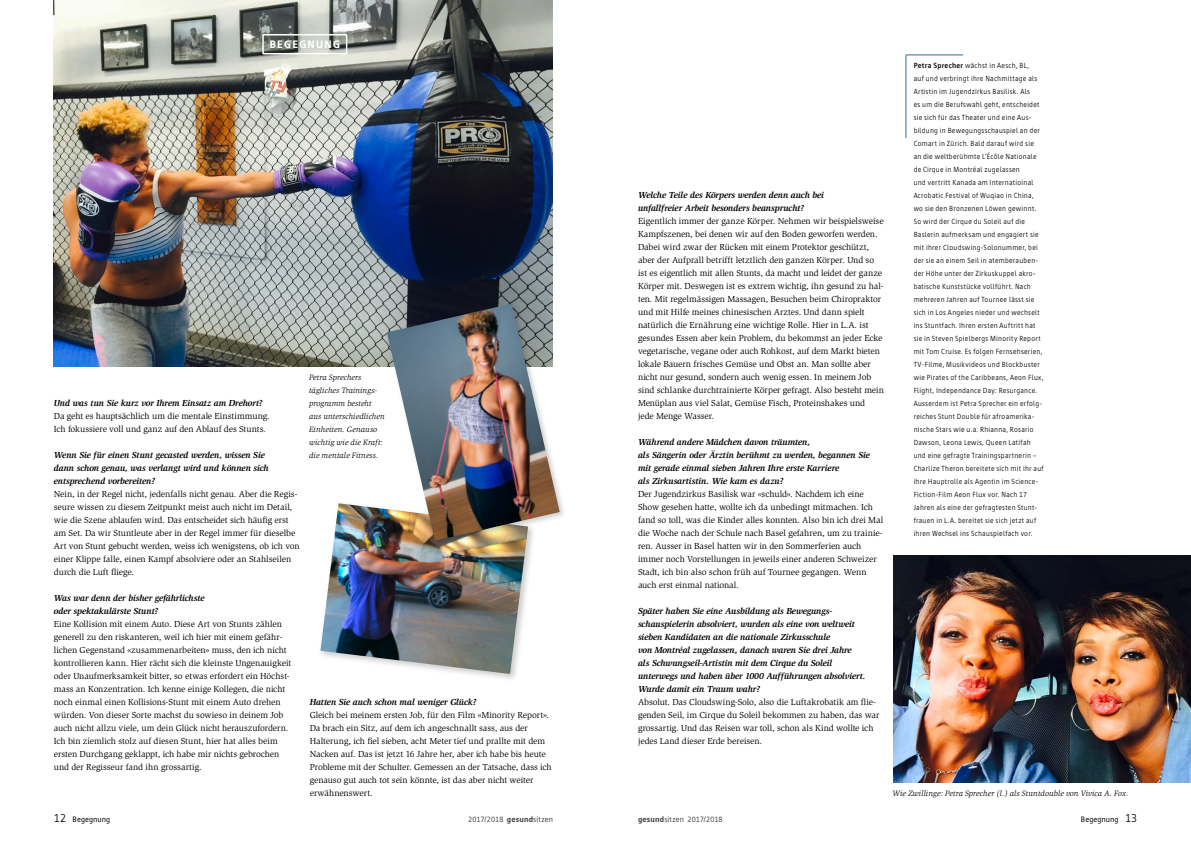
<style>
.page{position:relative;width:1191px;height:842px;background:#fff}
.page>*{position:absolute;margin:0;border:0;box-sizing:border-box;transform-origin:0 0}
.t1{font:800 11px "Cast";letter-spacing:.12em;color:#fff}
.t2{font:9px/13px "Slimbach";letter-spacing:-.01em;color:#000}
.t3{font:italic 700 9px/13px "Slimbach";letter-spacing:-.015em;color:#000}
.t4{font:italic 8px/13px "Slimbach";letter-spacing:.01em;color:#000}
.t5{font:8px "Cast";letter-spacing:.01em;color:#494948}
.t6{font:8px "Cast";letter-spacing:.02em;color:#000}
.t7{font:300 7.5px/13px "Cast";letter-spacing:.035em;color:#000}
.s1{font-weight:700}
.s2{font-weight:300;font-size:12px}
.s3{font-weight:800}
</style>
<div class="page">
<img style="left:54px;top:0;width:499px;height:367px">
<img style="left:893px;top:555px;width:298px;height:228px">
<svg style="left:905px;top:54px;width:58px;height:84px"></svg>
<div style="left:262px;top:34px;width:85px;height:20px;border:2px solid #fff"></div>
<img style="left:320px;top:503px;width:208px;height:171px">
<div style="left:384px;top:301px;width:183px;height:247px;background:#000;opacity:.2"></div>
<img style="left:387px;top:304px;width:173px;height:237px">
<p class="t1" style="left:270px;top:38px;width:72px">BEGEGNUNG</p>
<p class="t3" style="left:54px;top:396px;width:210px">Und was tun Sie kurz vor Ihrem Einsatz am Drehort?</p>
<p class="t2" style="left:54px;top:409px;width:217px">Da geht es hauptsächlich um die mentale Einstimmung.<br>Ich fokussiere voll und ganz auf den Ablauf des Stunts.</p>
<p class="t3" style="left:54px;top:448px;width:217px">Wenn Sie für einen Stunt gecasted werden, wissen Sie dann schon genau, was verlangt wird und können sich entsprechend vorbereiten?</p>
<p class="t2" style="left:54px;top:487px;width:247px">Nein, in der Regel nicht, jedenfalls nicht genau. Aber die Regis&shy;seure wissen zu diesem Zeitpunkt meist auch nicht im Detail, wie die Szene ablaufen wird. Das entscheidet sich häufig erst am Set. Da wir Stuntleute aber in der Regel immer für dieselbe Art von Stunt gebucht werden, weiss ich wenigstens, ob ich von einer Klippe falle, einen Kampf absolviere oder an Stahlseilen durch die Luft fliege.</p>
<p class="t3" style="left:54px;top:591px;width:152px">Was war denn der bisher gefährlichste oder spektakulärste Stunt?</p>
<p class="t2" style="left:54px;top:617px;width:239px">Eine Kollision mit einem Auto. Diese Art von Stunts zählen generell zu den riskanteren, weil ich hier mit einem gefähr&shy;lichen Gegenstand «zusammenarbeiten» muss, den ich nicht kontrollieren kann. Hier rächt sich die kleinste Ungenauigkeit oder Unaufmerksamkeit bitter, so etwas erfordert ein Höchst&shy;mass an Konzentration. Ich kenne einige Kollegen, die nicht noch einmal einen Kollisions-Stunt mit einem Auto drehen würden. Von dieser Sorte machst du sowieso in deinem Job auch nicht allzu viele, um dein Glück nicht herauszufordern.<br>Ich bin ziemlich stolz auf diesen Stunt, hier hat alles beim ersten Durchgang geklappt, ich habe mir nichts gebrochen und der Regisseur fand ihn grossartig.</p>
<p class="t4" style="left:309px;top:371px;width:77px">Petra Sprechers tägliches Trainings&shy;programm besteht aus unterschiedlichen<br>Einheiten. Genauso wichtig wie die Kraft: die mentale Fitness.</p>
<p class="t3" style="left:310px;top:695px;width:168px">Hatten Sie auch schon mal weniger Glück?</p>
<p class="t2" style="left:310px;top:708px;width:243px">Gleich bei meinem ersten Job, für den Film «Minority Report».<br>Da brach ein Sitz, auf dem ich angeschnallt sass, aus der Halterung, ich fiel sieben, acht Meter tief und prallte mit dem Nacken auf. Das ist jetzt 16 Jahre her, aber ich habe bis heute Probleme mit der Schulter. Gemessen an der Tatsache, dass ich genauso gut auch tot sein könnte, ist das aber nicht weiter erwähnenswert.</p>
<p class="t3" style="left:638px;top:188px;width:188px">Welche Teile des Körpers werden denn auch bei unfallfreier Arbeit besonders beansprucht?</p>
<p class="t2" style="left:638px;top:214px;width:247px">Eigentlich immer der ganze Körper. Nehmen wir beispielsweise Kampfszenen, bei denen wir auf den Boden geworfen werden.<br>Dabei wird zwar der Rücken mit einem Protektor geschützt, aber der Aufprall betrifft letztlich den ganzen Körper. Und so ist es eigentlich mit allen Stunts, da macht und leidet der ganze Körper mit. Deswegen ist es extrem wichtig, ihn gesund zu hal&shy;ten. Mit regelmässigen Massagen, Besuchen beim Chiropraktor und mit Hilfe meines chinesischen Arztes. Und dann spielt natürlich die Ernährung eine wichtige Rolle. Hier in L.A. ist gesundes Essen aber kein Problem, du bekommst an jeder Ecke vegetarische, vegane oder auch Rohkost, auf dem Markt bieten lokale Bauern frisches Gemüse und Obst an. Man sollte aber nicht nur gesund, sondern auch wenig essen. In meinem Job sind schlanke durchtrainierte Körper gefragt. Also besteht mein Menüplan aus viel Salat, Gemüse Fisch, Proteinshakes und<br>jede Menge Wasser.</p>
<p class="t3" style="left:638px;top:435px;width:233px">Während andere Mädchen davon träumten,<br>als Sängerin oder Ärztin berühmt zu werden, begannen Sie mit gerade einmal sieben Jahren Ihre erste Karriere<br>als Zirkusartistin. Wie kam es dazu?</p>
<p class="t2" style="left:638px;top:487px;width:247px">Der Jugendzirkus Basilisk war «schuld». Nachdem ich eine Show gesehen hatte, wollte ich da unbedingt mitmachen. Ich fand so toll, was die Kinder alles konnten. Also bin ich drei Mal die Woche nach der Schule nach Basel gefahren, um zu trainie&shy;ren. Ausser in Basel hatten wir in den Sommerferien auch immer noch Vorstellungen in jeweils einer anderen Schweizer Stadt, ich bin also schon früh auf Tournee gegangen. Wenn auch erst einmal national.</p>
<p class="t3" style="left:638px;top:604px;width:229px">Später haben Sie eine Ausbildung als Bewegungs&shy;schauspielerin absolviert, wurden als eine von weltweit sieben Kandidaten an die nationale Zirkusschule<br>von Montréal zugelassen, danach waren Sie drei Jahre<br>als Schwungseil-Artistin mit dem Cirque du Soleil unterwegs und haben über 1000 Aufführungen absolviert.<br>Wurde damit ein Traum wahr?</p>
<p class="t2" style="left:638px;top:695px;width:243px">Absolut. Das Cloudswing-Solo, also die Luftakrobatik am flie&shy;genden Seil, im Cirque du Soleil bekommen zu haben, das war grossartig. Und das Reisen war toll, schon als Kind wollte ich jedes Land dieser Erde bereisen.</p>
<p class="t7" style="left:913px;top:59px;width:132px"><span class="s1">Petra Sprecher</span> wächst in Aesch, BL,<br>auf und verbringt ihre Nachmittage als Artistin im Jugendzirkus Basilisk. Als<br>es um die Berufswahl geht, entscheidet sie sich für das Theater und eine Aus&shy;bildung in Bewegungsschauspiel an der Comart in Zürich. Bald darauf wird sie<br>an die weltberühmte L’Écôle Nationale de Cirque in Montréal zugelassen<br>und vertritt Kanada am Internatioinal Acrobatic Festival of Wuqiao in China, wo sie den Bronzenen Löwen gewinnt.<br>So wird der Cirque du Soleil auf die Baslerin aufmerksam und engagiert sie mit ihrer Cloudswing-Solonummer, bei der sie an einem Seil in atemberauben&shy;der Höhe unter der Zirkuskuppel akro&shy;batische Kunststücke vollführt. Nach mehreren Jahren auf Tournee lässt sie sich in Los Angeles nieder und wechselt ins Stuntfach. Ihren ersten Auftritt hat sie in Steven Spielbergs Minority Report mit Tom Cruise. Es folgen Fernsehserien, TV-Filme, Musikvideos und Blockbuster wie Pirates of the Caribbeans, Aeon Flux, Flight, Independance Day: Resurgance.<br>Ausserdem ist Petra Sprecher ein erfolg&shy;reiches Stunt Double für afroamerika&shy;nische Stars wie u.a. Rhianna, Rosario Dawson, Leona Lewis, Queen Latifah und eine gefragte Trainingspartnerin – Charlize Theron bereitete sich mit ihr auf ihre Hauptrolle als Agentin im Science-Fiction-Film Aeon Flux vor. Nach 17<br>Jahren als eine der gefragtesten Stunt&shy;frauen in L.A. bereitet sie sich jetzt auf ihren Wechsel ins Schauspielfach vor.</p>
<p class="t4" style="left:892px;top:787px;width:238px">Wie Zwillinge: Petra Sprecher (l.) als Stuntdouble von Vivica A. Fox.</p>
<p class="t6" style="left:54px;top:815px;width:58px"><span class="s2">12</span> Begegnung</p>
<p class="t5" style="left:468px;top:815px;width:86px">2017/2018 <span class="s3">gesund</span>sitzen</p>
<p class="t5" style="left:638px;top:815px;width:86px"><span class="s3">gesund</span>sitzen 2017/2018</p>
<p class="t6" style="left:1081px;top:815px;width:58px">Begegnung <span class="s2">13</span></p>
</div>
